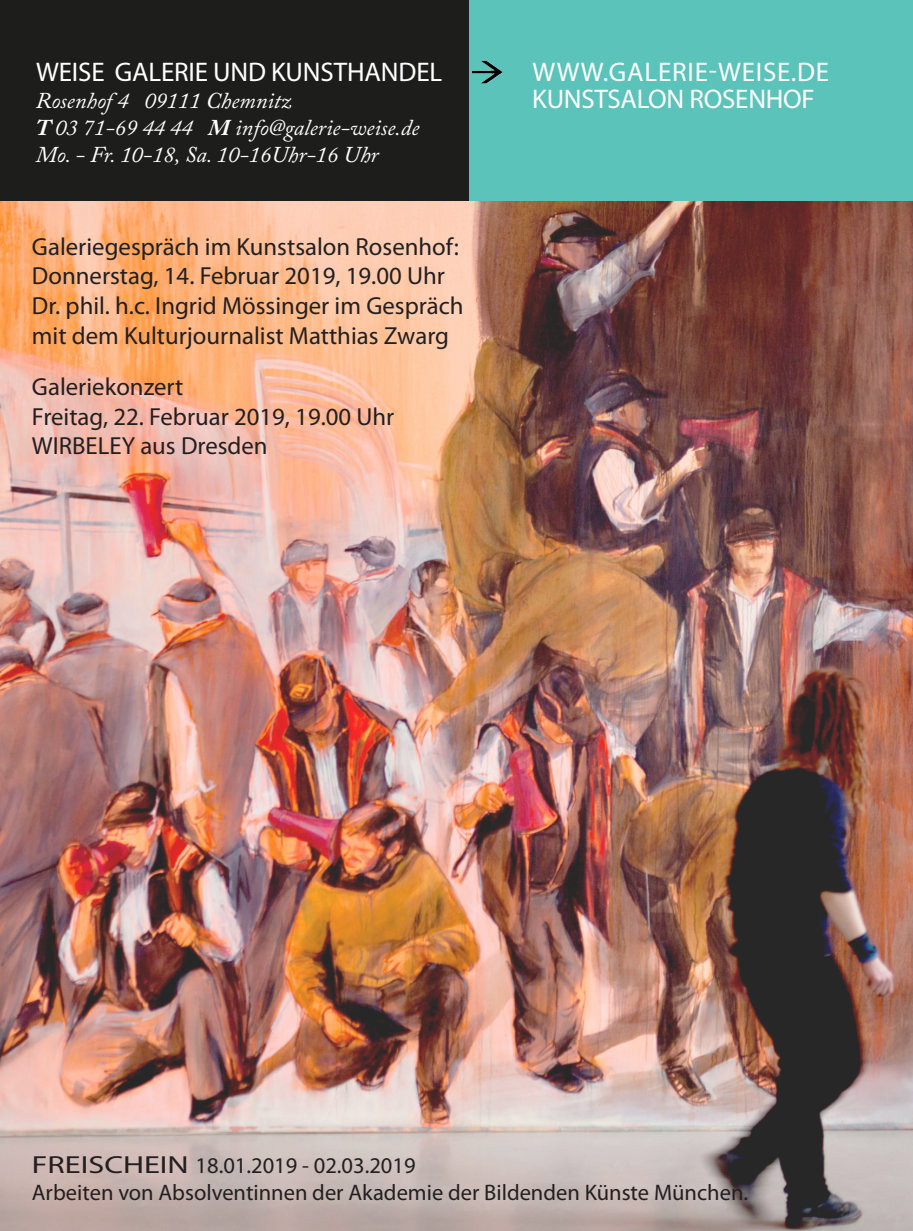
<style>
.page{position:relative;width:913px;height:1231px;background:#fff}
.page>*{position:absolute;margin:0;border:0;box-sizing:border-box;transform-origin:0 0}
.t1{font:27px "Myriad Pro";letter-spacing:-.005em;color:#fff}
.t2{font:27px "Myriad Pro";letter-spacing:.03em;color:#fff}
.t3{font:24.75px/29.7px "Myriad Pro";color:#231f20}
.t4{font:22.5px/27px "Myriad Pro";color:#231f20}
.t5{font:italic 22.5px/27px "Adobe Caslon Pro";color:#fff}
.s1{font-weight:700}
.s2{font-size:24.75px}
</style>
<div class="page">
<img style="left:0;top:201px;width:912px;height:1030px">
<div style="left:465px;top:0;width:447px;height:201px;background:#5bc3b9"></div>
<div style="left:0;top:0;width:468px;height:201px;background:#1d1e1c"></div>
<img style="left:472px;top:60px;width:30px;height:24px">
<p class="t1" style="left:36px;top:55px;width:407px">WEISE GALERIE UND KUNSTHANDEL</p>
<p class="t5" style="left:36px;top:87px;width:257px">Rosenhof 4 09111 Chemnitz</p>
<p class="t5" style="left:36px;top:114px;width:385px"><span class="s1">T</span> 03 71-69 44 44 <span class="s1">M</span> info@galerie-weise.de<br>Mo. - Fr. 10-18, Sa. 10-16Uhr-16 Uhr</p>
<p class="t3" style="left:32px;top:231px;width:428px">Galeriegespräch im Kunstsalon Rosenhof:<br>Donnerstag, 14. Februar 2019, 19.00 Uhr</p>
<p class="t3" style="left:32px;top:290px;width:433px">Dr. phil. h.c. Ingrid Mössinger im Gespräch mit dem Kulturjournalist Matthias Zwarg</p>
<p class="t3" style="left:32px;top:371px;width:364px">Galeriekonzert<br>Freitag, 22. Februar 2019, 19.00 Uhr<br>WIRBELEY aus Dresden</p>
<p class="t2" style="left:532px;top:55px;width:298px">WWW.GALERIE-WEISE.DE</p>
<p class="t1" style="left:532px;top:82px;width:284px">KUNSTSALON ROSENHOF</p>
<p class="t4" style="left:32px;top:1152px;width:717px"><span class="s2">FREISCHEIN</span> 18.01.2019 - 02.03.2019<br>Arbeiten von Absolventinnen der Akademie der Bildenden Künste München.</p>
</div>
